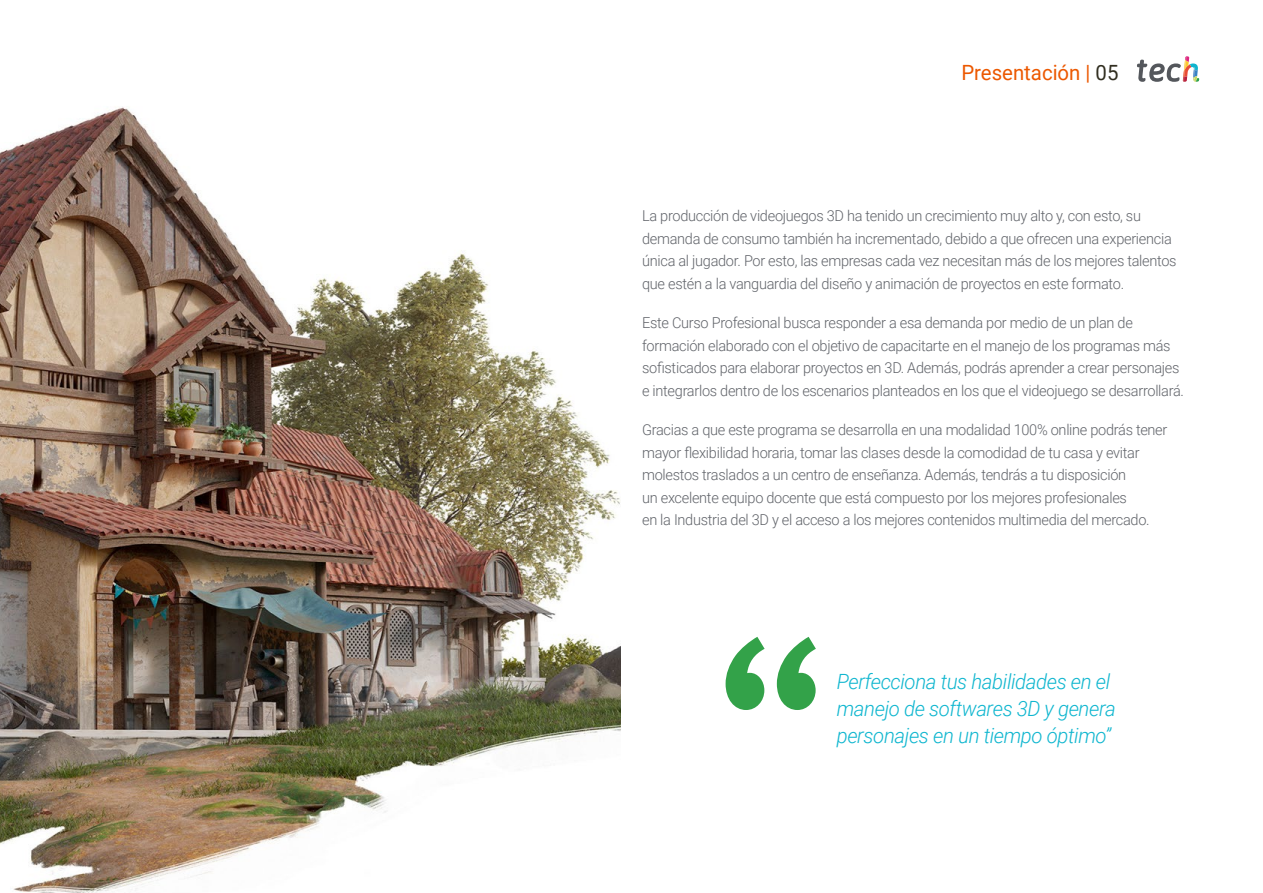
<style>
.page{position:relative;width:1263px;height:893px;background:#fff}
.page>*{position:absolute;margin:0;border:0;box-sizing:border-box;transform-origin:0 0}
.t1{font:italic 300 21px/27px "Roboto";letter-spacing:-.02em;color:#0fb6cf}
.t2{font:21px "Roboto";color:#ec5800}
.t3{font:300 15px/22.5px "Roboto";letter-spacing:-.02em;color:#61646a}
.s1{color:#312e20}
</style>
<div class="page">
<img style="left:0;top:107px;width:621px;height:786px">
<svg style="left:1137px;top:56px;width:62px;height:26px"></svg>
<svg style="left:725px;top:637px;width:91px;height:73px"></svg>
<h1 class="t2" style="left:961px;top:57px;width:159px">Presentación | <span class="s1">05</span></h1>
<p class="t3" style="left:642px;top:204px;width:536px">La producción de videojuegos 3D ha tenido un crecimiento muy alto y, con esto, su demanda de consumo también ha incrementado, debido a que ofrecen una experiencia única al jugador. Por esto, las empresas cada vez necesitan más de los mejores talentos que estén a la vanguardia del diseño y animación de proyectos en este formato.</p>
<p class="t3" style="left:642px;top:311px;width:543px">Este Curso Profesional busca responder a esa demanda por medio de un plan de formación elaborado con el objetivo de capacitarte en el manejo de los programas más sofisticados para elaborar proyectos en 3D. Además, podrás aprender a crear personajes e integrarlos dentro de los escenarios planteados en los que el videojuego se desarrollará.</p>
<p class="t3" style="left:642px;top:418px;width:527px">Gracias a que este programa se desarrolla en una modalidad 100% online podrás tener mayor flexibilidad horaria, tomar las clases desde la comodidad de tu casa y evitar molestos traslados a un centro de enseñanza. Además, tendrás a tu disposición<br>un excelente equipo docente que está compuesto por los mejores profesionales<br>en la Industria del 3D y el acceso a los mejores contenidos multimedia del mercado.</p>
<h1 class="t1" style="left:837px;top:667px;width:280px">Perfecciona tus habilidades en el manejo de softwares 3D y genera personajes en un tiempo óptimo”</h1>
</div>
